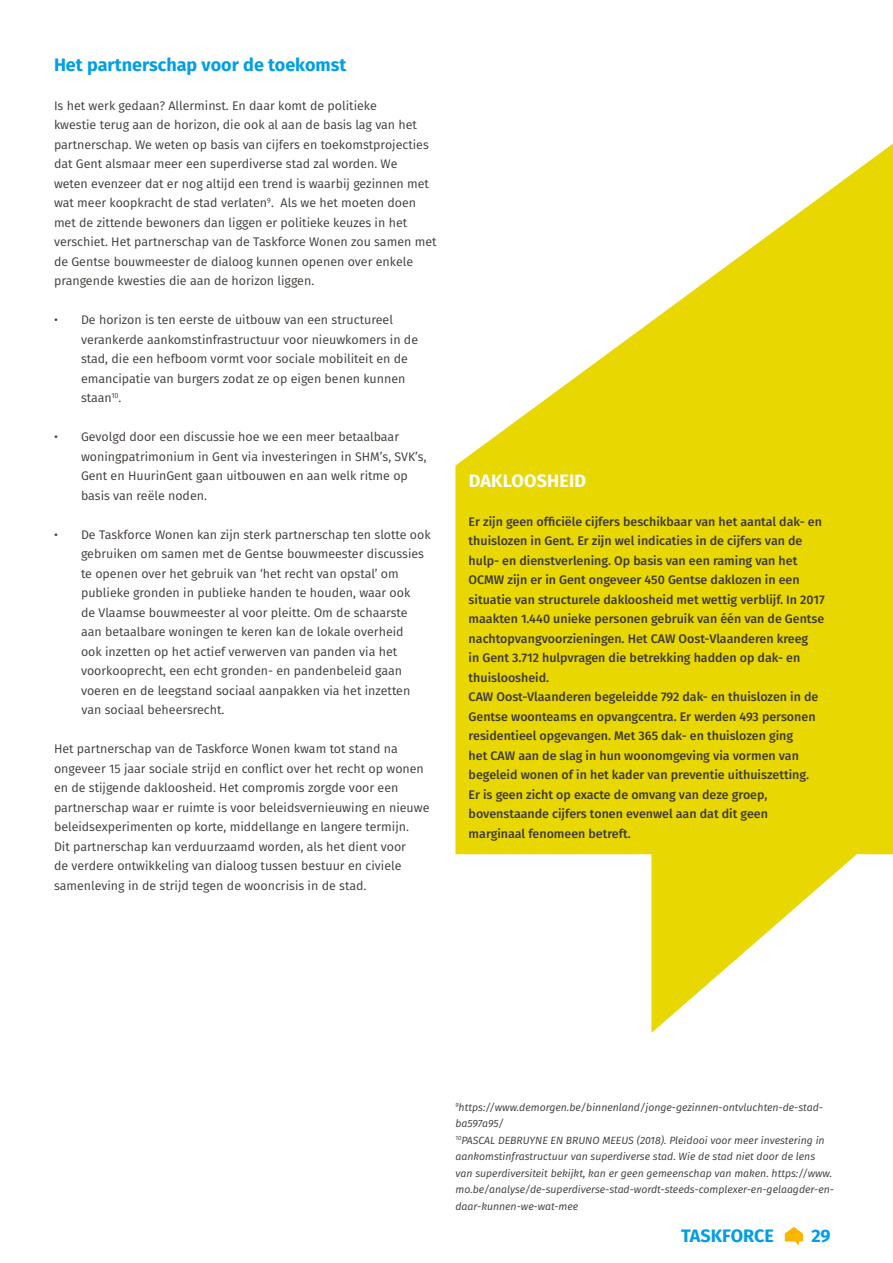
<style>
.page{position:relative;width:893px;height:1263px;background:#fff}
.page>*{position:absolute;margin:0;border:0;box-sizing:border-box;transform-origin:0 0}
.t1{font:700 18px "Fira Sans";color:#009fe3}
.t2{font:700 18px "Fira Sans";letter-spacing:.01em;color:#fff}
.t3{font:12.45px/19.5px "Fira Sans";color:#3e3a37}
.t4{font:500 12.45px/19.5px "Fira Sans";color:#3e3a37}
.t5{font:italic 10.5px/16.5px "Fira Sans";color:#3e3a37}
</style>
<div class="page">
<svg style="left:785px;top:1227px;width:18px;height:18px"></svg>
<svg style="left:455px;top:144px;width:438px;height:889px;fill:#e8d700"></svg>
<h1 class="t1" style="left:54px;top:49px;width:294px">Het partnerschap voor de toekomst</h1>
<p class="t3" style="left:54px;top:95px;width:384px">Is het werk gedaan? Allerminst. En daar komt de politieke<br>kwestie terug aan de horizon, die ook al aan de basis lag van het partnerschap. We weten op basis van cijfers en toekomstprojecties dat Gent alsmaar meer een superdiverse stad zal worden. We<br>weten evenzeer dat er nog altijd een trend is waarbij gezinnen met wat meer koopkracht de stad verlaten<sup>9</sup>. Als we het moeten doen met de zittende bewoners dan liggen er politieke keuzes in het verschiet. Het partnerschap van de Taskforce Wonen zou samen met de Gentse bouwmeester de dialoog kunnen openen over enkele prangende kwesties die aan de horizon liggen.</p>
<p class="t3" style="left:81px;top:310px;width:339px;text-indent:-27px">• De horizon is ten eerste de uitbouw van een structureel verankerde aankomstinfrastructuur voor nieuwkomers in de stad, die een hefboom vormt voor sociale mobiliteit en de emancipatie van burgers zodat ze op eigen benen kunnen staan<sup>10</sup>.</p>
<p class="t3" style="left:81px;top:427px;width:347px;text-indent:-27px">• Gevolgd door een discussie hoe we een meer betaalbaar woningpatrimonium in Gent via investeringen in SHM’s, SVK’s, Gent en HuurinGent gaan uitbouwen en aan welk ritme op basis van reële noden.</p>
<p class="t3" style="left:81px;top:524px;width:351px;text-indent:-27px">• De Taskforce Wonen kan zijn sterk partnerschap ten slotte ook gebruiken om samen met de Gentse bouwmeester discussies te openen over het gebruik van ‘het recht van opstal’ om publieke gronden in publieke handen te houden, waar ook<br>de Vlaamse bouwmeester al voor pleitte. Om de schaarste aan betaalbare woningen te keren kan de lokale overheid<br>ook inzetten op het actief verwerven van panden via het voorkooprecht, een echt gronden- en pandenbeleid gaan voeren en de leegstand sociaal aanpakken via het inzetten van sociaal beheersrecht.</p>
<p class="t3" style="left:54px;top:739px;width:377px">Het partnerschap van de Taskforce Wonen kwam tot stand na ongeveer 15 jaar sociale strijd en conflict over het recht op wonen en de stijgende dakloosheid. Het compromis zorgde voor een partnerschap waar er ruimte is voor beleidsvernieuwing en nieuwe beleidsexperimenten op korte, middellange en langere termijn.<br>Dit partnerschap kan verduurzaamd worden, als het dient voor<br>de verdere ontwikkeling van dialoog tussen bestuur en civiele samenleving in de strijd tegen de wooncrisis in de stad.</p>
<h1 class="t2" style="left:469px;top:465px;width:119px">DAKLOOSHEID</h1>
<p class="t4" style="left:469px;top:511px;width:358px">Er zijn geen officiële cijfers beschikbaar van het aantal dak- en thuislozen in Gent. Er zijn wel indicaties in de cijfers van de hulp- en dienstverlening. Op basis van een raming van het OCMW zijn er in Gent ongeveer 450 Gentse daklozen in een situatie van structurele dakloosheid met wettig verblijf. In 2017 maakten 1.440 unieke personen gebruik van één van de Gentse nachtopvangvoorzieningen. Het CAW Oost-Vlaanderen kreeg<br>in Gent 3.712 hulpvragen die betrekking hadden op dak- en thuisloosheid.<br>CAW Oost-Vlaanderen begeleidde 792 dak- en thuislozen in de Gentse woonteams en opvangcentra. Er werden 493 personen residentieel opgevangen. Met 365 dak- en thuislozen ging<br>het CAW aan de slag in hun woonomgeving via vormen van begeleid wonen of in het kader van preventie uithuiszetting.<br>Er is geen zicht op exacte de omvang van deze groep, bovenstaande cijfers tonen evenwel aan dat dit geen marginaal fenomeen betreft.</p>
<p class="t5" style="left:455px;top:1098px;width:380px"><sup>9</sup>https://www.demorgen.be/binnenland/jonge-gezinnen-ontvluchten-de-stad&shy;ba597a95/<br><sup>10</sup>PASCAL DEBRUYNE EN BRUNO MEEUS (2018). Pleidooi voor meer investering in aankomstinfrastructuur van superdiverse stad. Wie de stad niet door de lens van superdiversiteit bekijkt, kan er geen gemeenschap van maken. https://www. mo.be/analyse/de-superdiverse-stad-wordt-steeds-complexer-en-gelaagder-en&shy;daar-kunnen-we-wat-mee</p>
<h1 class="t1" style="left:681px;top:1220px;width:94px">TASKFORCE</h1>
<h1 class="t1" style="left:811px;top:1220px;width:21px">29</h1>
</div>
